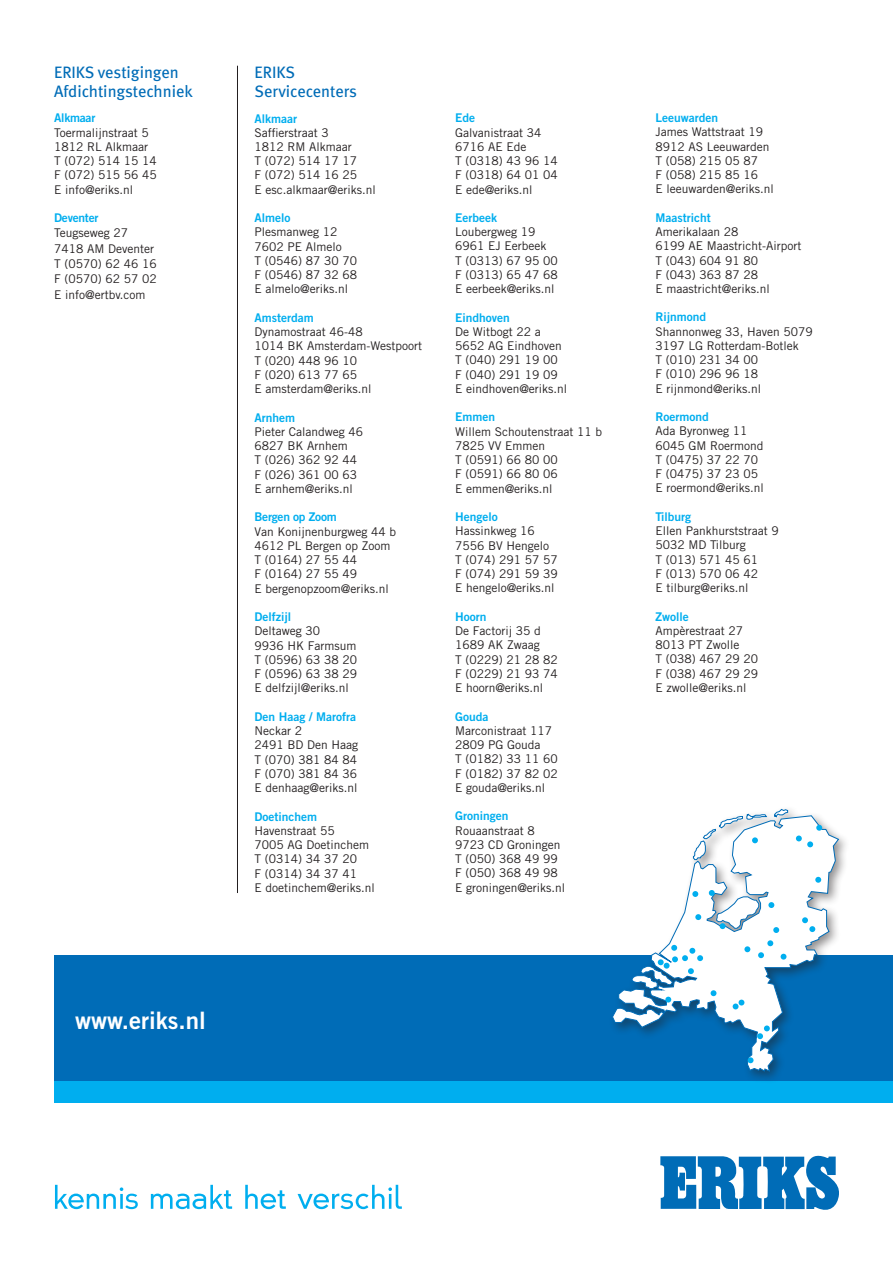
<style>
.page{position:relative;width:893px;height:1263px;background:#fff}
.page>*{position:absolute;margin:0;border:0;box-sizing:border-box;transform-origin:0 0}
.t1{font:24px "Trade Gothic LT Bold Two";color:#fff}
.t2{font:16.5px/19.5px "Meta";color:#006cb7}
.t3{font:12px/14.2px "Trade Gothic LT";color:#231f20}
.t4{font:12px "Trade Gothic LT Bold Two";color:#00aeef}
.t5{font:12px "Trade Gothic LT Bold Two";letter-spacing:-.02em;color:#00aeef}
</style>
<div class="page">
<div style="left:54px;top:955px;width:839px;height:128px;background:#006cb7"></div>
<div style="left:54px;top:1081px;width:839px;height:21px;background:#00aeef"></div>
<svg style="left:660px;top:1156px;width:179px;height:54px"></svg>
<svg style="left:245px;top:1185px;width:41px;height:24px"></svg>
<svg style="left:151px;top:1185px;width:81px;height:24px"></svg>
<svg style="left:55px;top:1185px;width:83px;height:24px"></svg>
<svg style="left:298px;top:1185px;width:104px;height:24px"></svg>
<hr style="left:237px;top:66px;width:1px;height:827px;background:#231f20">
<div style="left:608px;top:805px;width:243px;height:279px;background:#231f20;opacity:.5"></div>
<svg style="left:618px;top:815px;width:221px;height:257px"></svg>
<svg style="left:774px;top:809px;width:14px;height:9px"></svg>
<svg style="left:692px;top:891px;width:6px;height:6px"></svg>
<svg style="left:767px;top:940px;width:6px;height:6px"></svg>
<svg style="left:711px;top:990px;width:5px;height:6px"></svg>
<svg style="left:748px;top:1057px;width:5px;height:6px"></svg>
<svg style="left:802px;top:917px;width:13px;height:15px"></svg>
<svg style="left:768px;top:902px;width:6px;height:6px"></svg>
<svg style="left:773px;top:927px;width:6px;height:6px"></svg>
<svg style="left:709px;top:890px;width:51px;height:39px"></svg>
<svg style="left:815px;top:877px;width:6px;height:6px"></svg>
<svg style="left:781px;top:954px;width:5px;height:6px"></svg>
<svg style="left:612px;top:997px;width:59px;height:31px"></svg>
<svg style="left:758px;top:952px;width:6px;height:6px"></svg>
<svg style="left:692px;top:813px;width:76px;height:47px"></svg>
<svg style="left:757px;top:1025px;width:13px;height:14px"></svg>
<svg style="left:733px;top:999px;width:11px;height:10px"></svg>
<svg style="left:631px;top:945px;width:72px;height:44px"></svg>
<svg style="left:695px;top:914px;width:6px;height:6px"></svg>
<svg style="left:796px;top:825px;width:26px;height:22px"></svg>
<svg style="left:744px;top:946px;width:6px;height:6px"></svg>
<h2 class="t2" style="left:54px;top:62px;width:140px">ERIKS vestigingen<br>Afdichtingstechniek</h2>
<p class="t5" style="left:54px;top:111px;width:43px">Alkmaar</p>
<p class="t3" style="left:54px;top:125px;width:104px">Toermalijnstraat 5<br>1812 RL Alkmaar<br>T (072) 514 15 14<br>F (072) 515 56 45<br>E info@eriks.nl</p>
<p class="t5" style="left:54px;top:210px;width:46px">Deventer</p>
<p class="t3" style="left:54px;top:225px;width:104px;line-height:15.3px">Teugseweg 27<br>7418 AM Deventer<br>T (0570) 62 46 16<br>F (0570) 62 57 02<br>E info@ertbv.com</p>
<h1 class="t1" style="left:75px;top:1006px;width:132px">www.eriks.nl</h1>
<h2 class="t2" style="left:255px;top:62px;width:104px">ERIKS<br>Servicecenters</h2>
<p class="t4" style="left:255px;top:111px;width:44px">Alkmaar</p>
<p class="t3" style="left:255px;top:125px;width:123px">Saffierstraat 3<br>1812 RM Alkmaar<br>T (072) 514 17 17<br>F (072) 514 16 25<br>E esc.alkmaar@eriks.nl</p>
<p class="t4" style="left:255px;top:210px;width:37px">Almelo</p>
<p class="t3" style="left:255px;top:225px;width:104px">Plesmanweg 12<br>7602 PE Almelo<br>T (0546) 87 30 70<br>F (0546) 87 32 68<br>E almelo@eriks.nl</p>
<p class="t4" style="left:255px;top:310px;width:61px">Amsterdam</p>
<p class="t3" style="left:255px;top:325px;width:169px">Dynamostraat 46-48<br>1014 BK Amsterdam-Westpoort<br>T (020) 448 96 10<br>F (020) 613 77 65<br>E amsterdam@eriks.nl</p>
<p class="t4" style="left:255px;top:410px;width:42px">Arnhem</p>
<p class="t3" style="left:255px;top:424px;width:110px">Pieter Calandweg 46<br>6827 BK Arnhem<br>T (026) 362 92 44<br>F (026) 361 00 63<br>E arnhem@eriks.nl</p>
<p class="t5" style="left:255px;top:510px;width:84px">Bergen op Zoom</p>
<p class="t3" style="left:255px;top:524px;width:143px">Van Konijnenburgweg 44 b<br>4612 PL Bergen op Zoom<br>T (0164) 27 55 44<br>F (0164) 27 55 49<br>E bergenopzoom@eriks.nl</p>
<p class="t4" style="left:255px;top:609px;width:38px">Delfzijl</p>
<p class="t3" style="left:255px;top:624px;width:104px">Deltaweg 30<br>9936 HK Farmsum<br>T (0596) 63 38 20<br>F (0596) 63 38 29<br>E delfzijl@eriks.nl</p>
<p class="t4" style="left:255px;top:709px;width:103px">Den Haag / Marofra</p>
<p class="t3" style="left:255px;top:724px;width:105px">Neckar 2<br>2491 BD Den Haag<br>T (070) 381 84 84<br>F (070) 381 84 36<br>E denhaag@eriks.nl</p>
<p class="t4" style="left:255px;top:809px;width:64px">Doetinchem</p>
<p class="t3" style="left:255px;top:823px;width:122px">Havenstraat 55<br>7005 AG Doetinchem<br>T (0314) 34 37 20<br>F (0314) 34 37 41<br>E doetinchem@eriks.nl</p>
<p class="t4" style="left:455px;top:111px;width:22px">Ede</p>
<p class="t3" style="left:455px;top:125px;width:104px">Galvanistraat 34<br>6716 AE Ede<br>T (0318) 43 96 14<br>F (0318) 64 01 04<br>E ede@eriks.nl</p>
<p class="t4" style="left:455px;top:210px;width:43px">Eerbeek</p>
<p class="t3" style="left:455px;top:225px;width:104px">Loubergweg 19<br>6961 EJ Eerbeek<br>T (0313) 67 95 00<br>F (0313) 65 47 68<br>E eerbeek@eriks.nl</p>
<p class="t4" style="left:455px;top:310px;width:56px">Eindhoven</p>
<p class="t3" style="left:455px;top:324px;width:114px">De Witbogt 22 a<br>5652 AG Eindhoven<br>T (040) 291 19 00<br>F (040) 291 19 09<br>E eindhoven@eriks.nl</p>
<p class="t4" style="left:455px;top:410px;width:41px">Emmen</p>
<p class="t3" style="left:455px;top:424px;width:148px">Willem Schoutenstraat 11 b<br>7825 VV Emmen<br>T (0591) 66 80 00<br>F (0591) 66 80 06<br>E emmen@eriks.nl</p>
<p class="t4" style="left:455px;top:509px;width:44px">Hengelo</p>
<p class="t3" style="left:455px;top:524px;width:104px">Hassinkweg 16<br>7556 BV Hengelo<br>T (074) 291 57 57<br>F (074) 291 59 39<br>E hengelo@eriks.nl</p>
<p class="t4" style="left:455px;top:609px;width:33px">Hoorn</p>
<p class="t3" style="left:455px;top:624px;width:104px">De Factorij 35 d<br>1689 AK Zwaag<br>T (0229) 21 28 82<br>F (0229) 21 93 74<br>E hoorn@eriks.nl</p>
<p class="t4" style="left:455px;top:709px;width:35px">Gouda</p>
<p class="t3" style="left:455px;top:723px;width:104px">Marconistraat 117<br>2809 PG Gouda<br>T (0182) 33 11 60<br>F (0182) 37 82 02<br>E gouda@eriks.nl</p>
<p class="t4" style="left:455px;top:809px;width:55px">Groningen</p>
<p class="t3" style="left:455px;top:823px;width:112px">Rouaanstraat 8<br>9723 CD Groningen<br>T (050) 368 49 99<br>F (050) 368 49 98<br>E groningen@eriks.nl</p>
<p class="t4" style="left:655px;top:110px;width:64px">Leeuwarden</p>
<p class="t3" style="left:655px;top:125px;width:120px">James Wattstraat 19<br>8912 AS Leeuwarden<br>T (058) 215 05 87<br>F (058) 215 85 16<br>E leeuwarden@eriks.nl</p>
<p class="t4" style="left:655px;top:210px;width:57px">Maastricht</p>
<p class="t3" style="left:655px;top:224px;width:147px">Amerikalaan 28<br>6199 AE Maastricht-Airport<br>T (043) 604 91 80<br>F (043) 363 87 28<br>E maastricht@eriks.nl</p>
<p class="t4" style="left:655px;top:310px;width:52px">Rijnmond</p>
<p class="t3" style="left:655px;top:324px;width:159px">Shannonweg 33, Haven 5079<br>3197 LG Rotterdam-Botlek<br>T (010) 231 34 00<br>F (010) 296 96 18<br>E rijnmond@eriks.nl</p>
<p class="t4" style="left:655px;top:409px;width:55px">Roermond</p>
<p class="t3" style="left:655px;top:424px;width:110px">Ada Byronweg 11<br>6045 GM Roermond<br>T (0475) 37 22 70<br>F (0475) 37 23 05<br>E roermond@eriks.nl</p>
<p class="t4" style="left:655px;top:509px;width:37px">Tilburg</p>
<p class="t3" style="left:655px;top:524px;width:125px">Ellen Pankhurststraat 9<br>5032 MD Tilburg<br>T (013) 571 45 61<br>F (013) 570 06 42<br>E tilburg@eriks.nl</p>
<p class="t4" style="left:655px;top:609px;width:35px">Zwolle</p>
<p class="t3" style="left:655px;top:623px;width:104px">Ampèrestraat 27<br>8013 PT Zwolle<br>T (038) 467 29 20<br>F (038) 467 29 29<br>E zwolle@eriks.nl</p>
</div>
